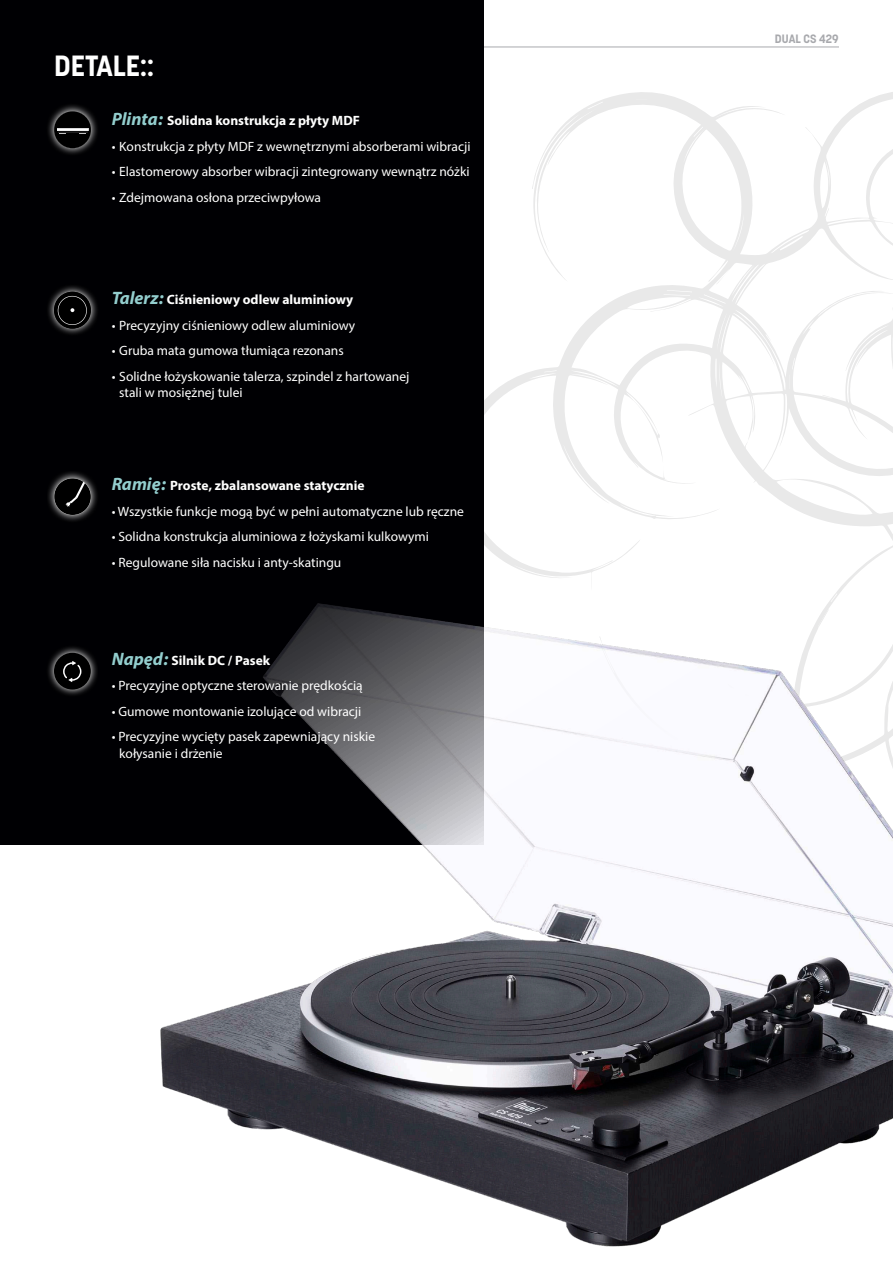
<style>
.page{position:relative;width:893px;height:1263px;background:#fff}
.page>*{position:absolute;margin:0;border:0;box-sizing:border-box;transform-origin:0 0}
.t1{font:700 28.95px "Korolev";color:#fff}
.t2{font:13.5px/16.2px "Myriad Pro";color:#fff}
.t3{font:700 13.5px "Myriad Hebrew";color:#fff}
.t4{font:700 12px "Korolev";color:#a8a9ad}
.s1{font-style:italic;font-size:18px;color:#93cece}
</style>
<div class="page">
<svg style="left:484px;top:92px;width:409px;height:411px"></svg>
<svg style="left:632px;top:461px;width:6px;height:7px"></svg>
<svg style="left:805px;top:127px;width:7px;height:7px"></svg>
<svg style="left:741px;top:375px;width:9px;height:18px"></svg>
<svg style="left:635px;top:312px;width:15px;height:1px"></svg>
<hr style="left:484px;top:47px;width:355px;height:1px;background:#a8a9ad">
<div style="left:0;top:0;width:484px;height:844px;background:#000003"></div>
<img style="left:26px;top:503px;width:867px;height:744px">
<svg style="left:48px;top:286px;width:49px;height:48px"></svg>
<div style="left:54px;top:292px;width:37px;height:36px;background:#292929;border-radius:50%"></div>
<div style="left:54px;top:292px;width:37px;height:37px;background:#000;border-radius:50%"></div>
<svg style="left:58px;top:296px;width:29px;height:29px"></svg>
<svg style="left:48px;top:105px;width:49px;height:49px"></svg>
<svg style="left:54px;top:111px;width:37px;height:37px"></svg>
<svg style="left:47px;top:472px;width:51px;height:50px"></svg>
<svg style="left:54px;top:478px;width:37px;height:37px"></svg>
<svg style="left:46px;top:645px;width:52px;height:52px"></svg>
<div style="left:54px;top:653px;width:37px;height:36px;background:#000;border-radius:50%"></div>
<svg style="left:63px;top:661px;width:18px;height:21px"></svg>
<h1 class="t1" style="left:54px;top:49px;width:102px">DETALE::</h1>
<p class="t3" style="left:112px;top:116px;width:250px"><span class="s1">Plinta:</span> Solidna konstrukcja z płyty MDF</p>
<p class="t2" style="left:112px;top:138px;width:360px">• Konstrukcja z płyty MDF z wewnętrznymi absorberami wibracji</p>
<p class="t2" style="left:112px;top:164px;width:359px">• Elastomerowy absorber wibracji zintegrowany wewnątrz nóżki</p>
<p class="t2" style="left:112px;top:190px;width:211px">• Zdejmowana osłona przeciwpyłowa</p>
<p class="t3" style="left:112px;top:295px;width:243px"><span class="s1">Talerz:</span> Ciśnieniowy odlew aluminiowy</p>
<p class="t2" style="left:112px;top:317px;width:245px">• Precyzyjny ciśnieniowy odlew aluminiowy</p>
<p class="t2" style="left:112px;top:343px;width:233px">• Gruba mata gumowa tłumiąca rezonans</p>
<p class="t2" style="left:119px;top:369px;width:292px;text-indent:-8px">• Solidne łożyskowanie talerza, szpindel z hartowanej stali w mosiężnej tulei</p>
<p class="t3" style="left:112px;top:481px;width:254px"><span class="s1">Ramię:</span> Proste, zbalansowane statycznie</p>
<p class="t2" style="left:112px;top:503px;width:354px">• Wszystkie funkcje mogą być w pełni automatyczne lub ręczne</p>
<p class="t2" style="left:112px;top:529px;width:319px">• Solidna konstrukcja aluminiowa z łożyskami kulkowymi</p>
<p class="t2" style="left:112px;top:555px;width:231px">• Regulowane siła nacisku i anty-skatingu</p>
<p class="t3" style="left:112px;top:655px;width:160px"><span class="s1">Napęd:</span> Silnik DC / Pasek</p>
<p class="t2" style="left:112px;top:678px;width:252px">• Precyzyjne optyczne sterowanie prędkością</p>
<p class="t2" style="left:112px;top:703px;width:251px">• Gumowe montowanie izolujące od wibracji</p>
<p class="t2" style="left:119px;top:729px;width:257px;text-indent:-8px">• Precyzyjne wycięty pasek zapewniający niskie kołysanie i drżenie</p>
<p class="t4" style="left:775px;top:32px;width:65px">DUAL CS 429</p>
</div>
